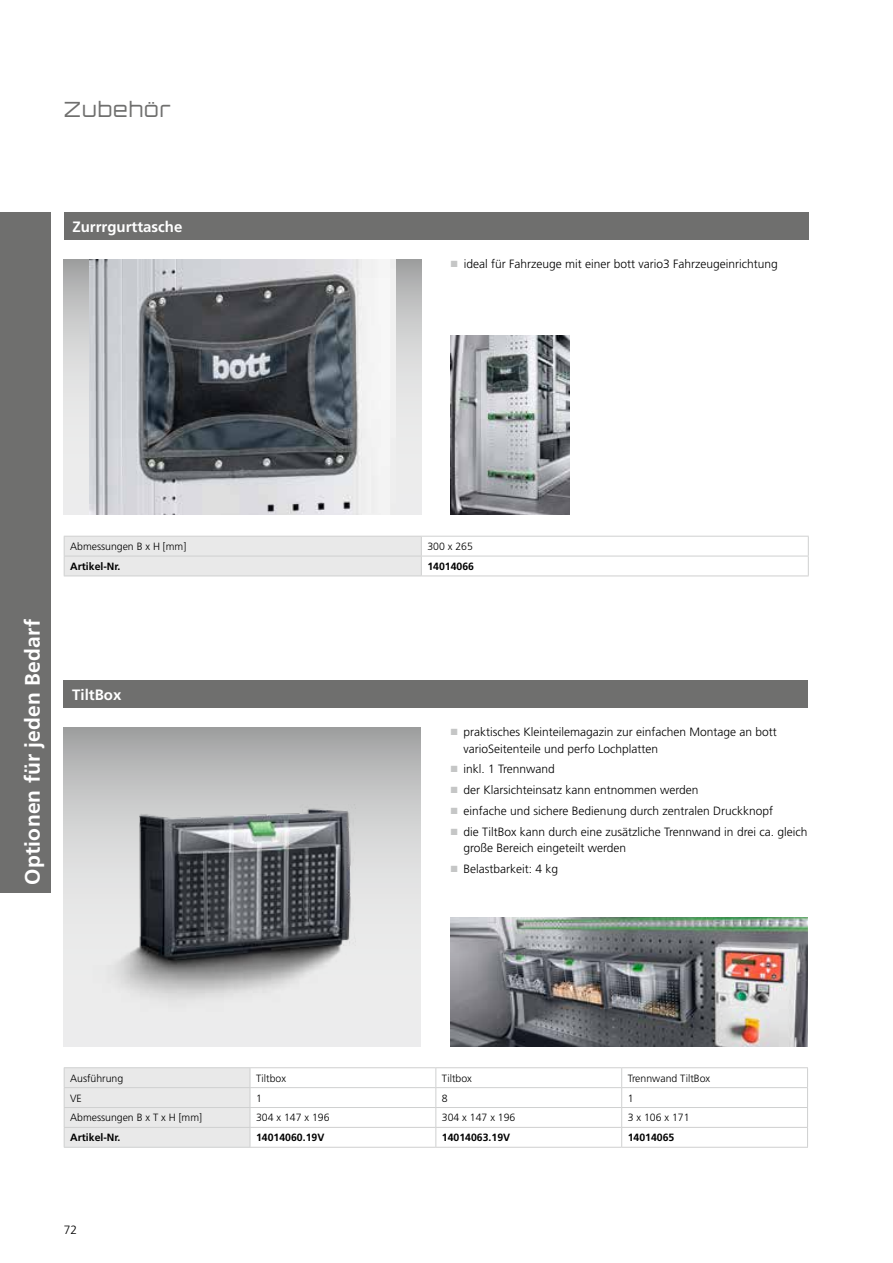
<style>
.page{position:relative;width:893px;height:1263px;background:#fff}
.page>*{position:absolute;margin:0;border:0;box-sizing:border-box;transform-origin:0 0}
.t1{font:700 21px "Frutiger LT Pro";letter-spacing:.01em;color:#fff}
.t2{font:300 21px "Orbitron CE";letter-spacing:.06em;color:#6f6f6e}
.t3{font:700 15px "Frutiger LT Pro";color:#fff}
.t4{font:300 12px/16.5px "Frutiger LT Pro";color:#000}
.t5{font:300 10.5px "Frutiger LT Pro";color:#000}
.t6{font:700 10.5px "Frutiger LT Pro";color:#000}
.s1{color:#c5c6c6}
</style>
<div class="page">
<svg style="left:64px;top:727px;width:357px;height:319px;background:#d0d1d1"></svg>
<img style="left:84px;top:758px;width:317px;height:253px">
<img style="left:451px;top:917px;width:357px;height:129px">
<svg style="left:64px;top:259px;width:357px;height:255px;background:#d8d9d9"></svg>
<img style="left:89px;top:259px;width:306px;height:255px">
<img style="left:451px;top:336px;width:119px;height:178px">
<div style="left:0;top:213px;width:51px;height:680px;background:#6f6f6e"></div>
<div style="left:64px;top:680px;width:744px;height:28px;background:#6f6f6e"></div>
<hr style="left:64px;top:1067px;width:186px;height:1px;background:#cfd0d0">
<hr style="left:250px;top:1067px;width:186px;height:1px;background:#cfd0d0">
<hr style="left:436px;top:1067px;width:186px;height:1px;background:#cfd0d0">
<hr style="left:622px;top:1067px;width:186px;height:1px;background:#cfd0d0">
<hr style="left:250px;top:1087px;width:186px;height:1px;background:#cfd0d0">
<hr style="left:436px;top:1087px;width:186px;height:1px;background:#cfd0d0">
<hr style="left:622px;top:1087px;width:186px;height:1px;background:#cfd0d0">
<hr style="left:250px;top:1107px;width:186px;height:1px;background:#cfd0d0">
<hr style="left:436px;top:1107px;width:186px;height:1px;background:#cfd0d0">
<hr style="left:622px;top:1107px;width:186px;height:1px;background:#cfd0d0">
<hr style="left:64px;top:1147px;width:186px;height:1px;background:#cfd0d0">
<hr style="left:250px;top:1127px;width:186px;height:1px;background:#cfd0d0">
<div style="left:64px;top:1068px;width:187px;height:79px;background:#e9e9e9"></div>
<hr style="left:250px;top:1147px;width:186px;height:1px;background:#cfd0d0">
<hr style="left:436px;top:1127px;width:186px;height:1px;background:#cfd0d0">
<svg style="left:435px;top:1068px;width:1px;height:79px"></svg>
<hr style="left:436px;top:1147px;width:186px;height:1px;background:#cfd0d0">
<hr style="left:622px;top:1127px;width:186px;height:1px;background:#cfd0d0">
<svg style="left:621px;top:1068px;width:1px;height:79px"></svg>
<svg style="left:807px;top:1068px;width:1px;height:79px"></svg>
<hr style="left:622px;top:1147px;width:186px;height:1px;background:#cfd0d0">
<div style="left:64px;top:213px;width:744px;height:27px;background:#6f6f6e"></div>
<hr style="left:421px;top:536px;width:388px;height:1px;background:#cfd0d0">
<hr style="left:421px;top:556px;width:388px;height:1px;background:#cfd0d0">
<svg style="left:64px;top:536px;width:358px;height:40px;background:#e7e7e7"></svg>
<svg style="left:808px;top:536px;width:1px;height:39px"></svg>
<hr style="left:421px;top:575px;width:388px;height:1px;background:#cfd0d0">
<h1 class="t2" style="left:64px;top:97px;width:108px">Zubehör</h1>
<p class="t3" style="left:72px;top:218px;width:112px">Zurrrgurttasche</p>
<p class="t4" style="left:451px;top:256px;width:328px"><span class="s1">■</span> ideal für Fahrzeuge mit einer bott vario3 Fahrzeugeinrichtung</p>
<h1 class="t1" style="left:20px;top:884px;width:267px;rotate:-90deg">Optionen für jeden Bedarf</h1>
<p class="t5" style="left:70px;top:540px;width:118px">Abmessungen B x H [mm]</p>
<p class="t5" style="left:427px;top:540px;width:47px">300 x 265</p>
<p class="t6" style="left:70px;top:560px;width:52px">Artikel-Nr.</p>
<p class="t6" style="left:427px;top:560px;width:48px">14014066</p>
<p class="t3" style="left:72px;top:686px;width:51px">TiltBox</p>
<p class="t4" style="left:463px;top:724px;width:315px;text-indent:-13px"><span class="s1">■</span> praktisches Kleinteilemagazin zur einfachen Montage an bott varioSeitenteile und perfo Lochplatten</p>
<p class="t4" style="left:451px;top:761px;width:106px"><span class="s1">■</span> inkl. 1 Trennwand</p>
<p class="t4" style="left:451px;top:782px;width:249px"><span class="s1">■</span> der Klarsichteinsatz kann entnommen werden</p>
<p class="t4" style="left:451px;top:803px;width:324px"><span class="s1">■</span> einfache und sichere Bedienung durch zentralen Druckknopf</p>
<p class="t4" style="left:463px;top:823px;width:345px;text-indent:-13px"><span class="s1">■</span> die TiltBox kann durch eine zusätzliche Trennwand in drei ca. gleich große Bereich eingeteilt werden</p>
<p class="t4" style="left:451px;top:861px;width:109px"><span class="s1">■</span> Belastbarkeit: 4 kg</p>
<p class="t5" style="left:70px;top:1072px;width:55px">Ausführung</p>
<p class="t5" style="left:256px;top:1072px;width:31px">Tiltbox</p>
<p class="t5" style="left:442px;top:1072px;width:31px">Tiltbox</p>
<p class="t5" style="left:628px;top:1072px;width:84px">Trennwand TiltBox</p>
<p class="t5" style="left:70px;top:1092px;width:13px">VE</p>
<p class="t5" style="left:256px;top:1092px;width:7px">1</p>
<p class="t5" style="left:442px;top:1092px;width:7px">8</p>
<p class="t5" style="left:628px;top:1092px;width:7px">1</p>
<p class="t5" style="left:70px;top:1112px;width:133px">Abmessungen B x T x H [mm]</p>
<p class="t5" style="left:256px;top:1112px;width:75px">304 x 147 x 196</p>
<p class="t5" style="left:442px;top:1112px;width:75px">304 x 147 x 196</p>
<p class="t5" style="left:628px;top:1112px;width:63px">3 x 106 x 171</p>
<p class="t6" style="left:70px;top:1131px;width:52px">Artikel-Nr.</p>
<p class="t6" style="left:256px;top:1131px;width:70px">14014060.19V</p>
<p class="t6" style="left:442px;top:1131px;width:70px">14014063.19V</p>
<p class="t6" style="left:628px;top:1131px;width:48px">14014065</p>
<p class="t4" style="left:64px;top:1221px;width:15px">72</p>
</div>
